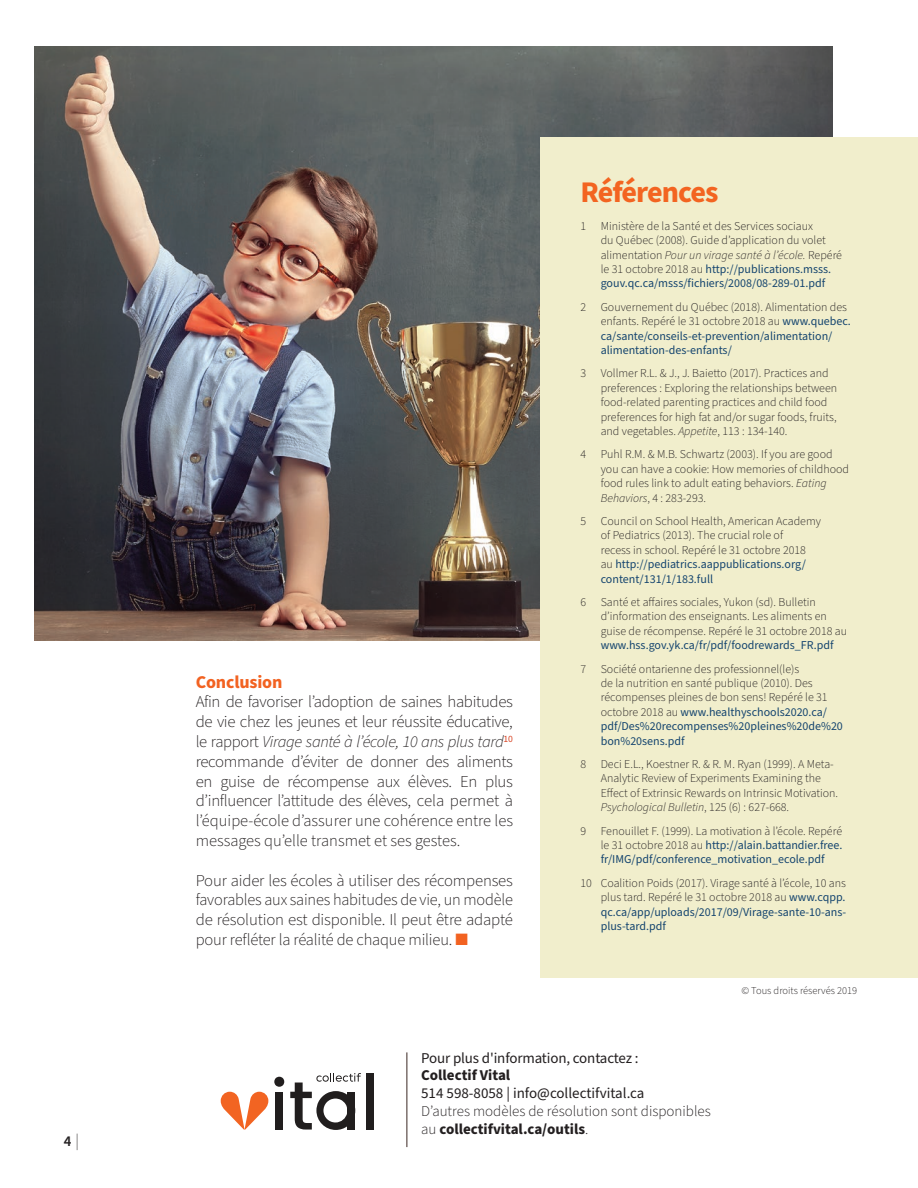
<style>
.page{position:relative;width:918px;height:1188px;background:#fff}
.page>*{position:absolute;margin:0;border:0;box-sizing:border-box;transform-origin:0 0}
.t1{font:700 30px "Source Sans Pro";letter-spacing:-.035em;color:#f36421}
.t2{font:700 18px "Source Sans Pro";letter-spacing:-.01em;color:#f26221}
.t3{font:300 16.5px/19.8px "Source Sans Pro";letter-spacing:-.01em;color:#231f20;text-align:justify}
.t4{font:300 15px/18px "Source Sans Pro";color:#231f20}
.t5{font:15px "Source Sans Pro";letter-spacing:-.01em;color:#231f20}
.t6{font:700 15px "Source Sans Pro";color:#231f20}
.t7{font:600 15px "Source Sans Pro";color:#231f20}
.t8{font:300 12px/14.4px "Source Sans Pro";color:#231f20}
.t9{font:12px/14.4px "Source Sans Pro";color:#15456f}
.t10{font:300 10.5px "Source Sans Pro";color:#231f20}
.s1{font-weight:200;font-size:16.5px}
.s2{font-style:italic}
.s3{color:#f26221}
.s4{font-weight:400;color:#15456f}
.s5{font-weight:300;color:#231f20}
.s6{font-weight:700}
</style>
<div class="page">
<img style="left:34px;top:46px;width:798px;height:595px">
<div style="left:540px;top:137px;width:378px;height:840px;background:#f1eecc"></div>
<div style="left:275px;top:1092px;width:8px;height:38px;background:#211e1e"></div>
<div style="left:366px;top:1073px;width:7px;height:57px;background:#211e1e"></div>
<svg style="left:221px;top:1092px;width:47px;height:38px"></svg>
<svg style="left:274px;top:1077px;width:10px;height:10px"></svg>
<svg style="left:290px;top:1073px;width:71px;height:57px"></svg>
<hr style="left:406px;top:1052px;width:2px;height:95px;background:#7c6f6c">
<p class="t7" style="left:64px;top:1131px;width:17px">4 <span class="s1">|</span></p>
<h2 class="t2" style="left:196px;top:669px;width:88px">Conclusion</h2>
<p class="t3" style="left:196px;top:693px;width:319px">Afin de favoriser l’adoption de saines habitudes de vie chez les jeunes et leur réussite éducative, le rapport <span class="s2">Virage santé à l’école, 10 ans plus tard</span><sup>10 </sup>recommande d’éviter de donner des aliments en guise de récompense aux élèves. En plus d’influencer l’attitude des élèves, cela permet à l’équipe-école d’assurer une cohérence entre les messages qu’elle transmet et ses gestes.</p>
<h3 class="t3" style="left:196px;top:871px;width:319px">Pour aider les écoles à utiliser des récompenses favorables aux saines habitudes de vie, un modèle de résolution est disponible. Il peut être adapté pour refléter la réalité de chaque milieu. <span class="s3">■</span></h3>
<h1 class="t1" style="left:580px;top:172px;width:140px">Références</h1>
<p class="t8" style="left:601px;top:219px;width:243px;text-indent:-20px">1 Ministère de la Santé et des Services sociaux<br>du Québec (2008). Guide d’application du volet alimentation <span class="s2">Pour un virage santé à l’école.</span> Repéré le 31 octobre 2018 au <span class="s4">http://publications.msss. gouv.qc.ca/msss/fichiers/2008/08-289-01.pdf</span></p>
<p class="t9" style="left:601px;top:300px;width:252px;text-indent:-20px"><span class="s5">2 Gouvernement du Québec (2018). Alimentation des enfants. Repéré le 31 octobre 2018 au</span> www.quebec. ca/sante/conseils-et-prevention/alimentation/ alimentation-des-enfants/</p>
<p class="t8" style="left:601px;top:367px;width:238px;text-indent:-20px">3 Vollmer R.L. &amp; J., J. Baietto (2017). Practices and preferences : Exploring the relationships between food-related parenting practices and child food preferences for high fat and/or sugar foods, fruits, and vegetables. <span class="s2">Appetite</span>, 113 : 134-140.</p>
<p class="t8" style="left:601px;top:448px;width:250px;text-indent:-20px">4 Puhl R.M. &amp; M.B. Schwartz (2003). If you are good you can have a cookie: How memories of childhood food rules link to adult eating behaviors. <span class="s2">Eating Behaviors</span>, 4 : 283-293.</p>
<p class="t8" style="left:601px;top:514px;width:222px;text-indent:-20px">5 Council on School Health, American Academy of Pediatrics (2013). The crucial role of<br>recess in school. Repéré le 31 octobre 2018 au <span class="s4">http://pediatrics.aappublications.org/ content/131/1/183.full</span></p>
<p class="t8" style="left:601px;top:595px;width:248px;text-indent:-20px">6 Santé et affaires sociales, Yukon (sd). Bulletin d’information des enseignants. Les aliments en guise de récompense. Repéré le 31 octobre 2018 au</p>
<p class="t9" style="left:601px;top:638px;width:234px">www.hss.gov.yk.ca/fr/pdf/foodrewards_FR.pdf</p>
<p class="t8" style="left:601px;top:662px;width:244px;text-indent:-20px">7 Société ontarienne des professionnel(le)s<br>de la nutrition en santé publique (2010). Des récompenses pleines de bon sens! Repéré le 31 octobre 2018 au <span class="s4">www.healthyschools2020.ca/ pdf/Des%20recompenses%20pleines%20de%20 bon%20sens.pdf</span></p>
<p class="t8" style="left:601px;top:757px;width:239px;text-indent:-20px">8 Deci E.L., Koestner R. &amp; R. M. Ryan (1999). A Meta-Analytic Review of Experiments Examining the Effect of Extrinsic Rewards on Intrinsic Motivation.<br><span class="s2">Psychological Bulletin</span>, 125 (6) : 627-668.</p>
<p class="t9" style="left:601px;top:824px;width:243px;text-align:justify;text-indent:-20px"><span class="s5">9 Fenouillet F. (1999). La motivation à l’école. Repéré le 31 octobre 2018 au</span> http://alain.battandier.free. fr/IMG/pdf/conference_motivation_ecole.pdf</p>
<p class="t8" style="left:601px;top:876px;width:247px;text-align:justify;text-indent:-20px">10 Coalition Poids (2017). Virage santé à l’école, 10 ans plus tard. Repéré le 31 octobre 2018 au <span class="s4">www.cqpp. qc.ca/app/uploads/2017/09/Virage-sante-10-ans&shy;plus-tard.pdf</span></p>
<p class="t10" style="left:741px;top:983px;width:117px">© Tous droits réservés 2019</p>
<p class="t5" style="left:421px;top:1048px;width:219px">Pour plus d'information, contactez :</p>
<p class="t6" style="left:421px;top:1064px;width:91px">Collectif Vital</p>
<p class="t5" style="left:421px;top:1083px;width:225px">514 598-8058 | info@collectifvital.ca</p>
<p class="t4" style="left:421px;top:1102px;width:291px">D’autres modèles de résolution sont disponibles au <span class="s6">collectifvital.ca/outils</span>.</p>
</div>
